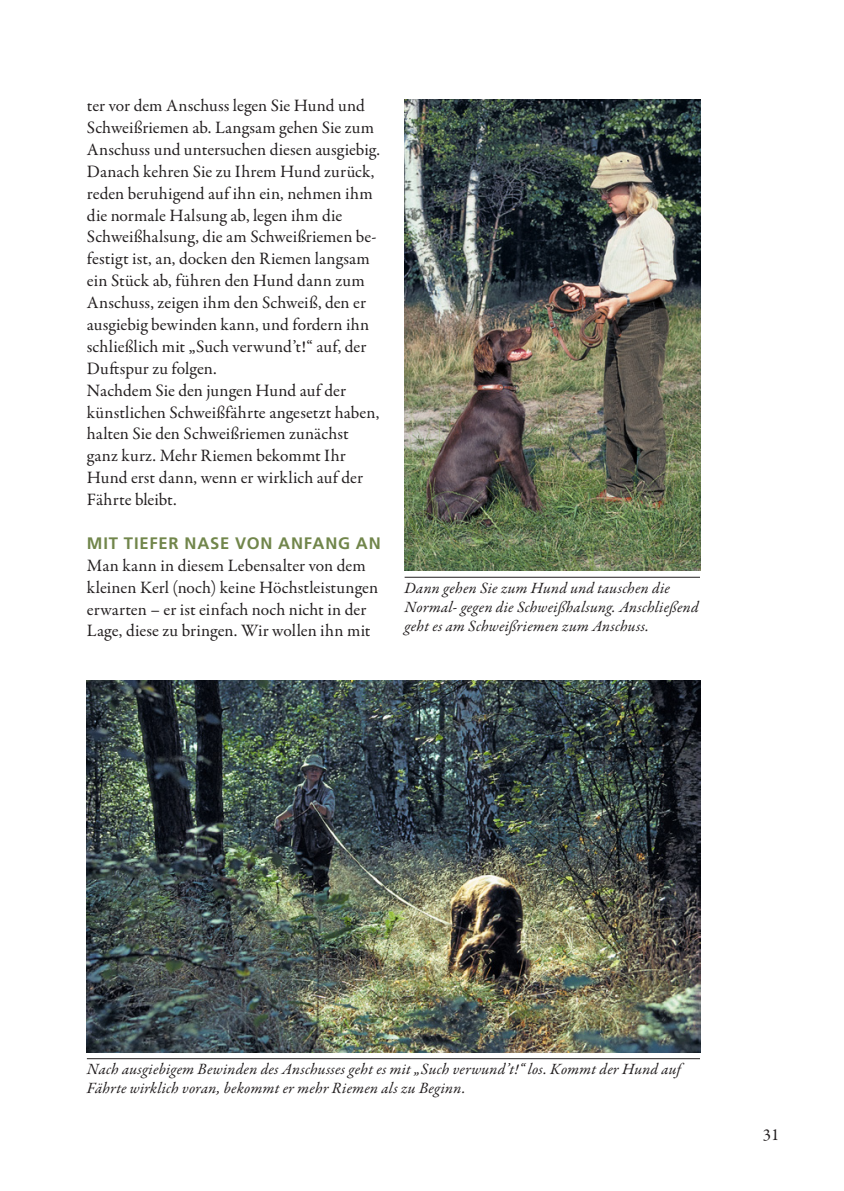
<style>
.page{position:relative;width:844px;height:1191px;background:#fff}
.page>*{position:absolute;margin:0;border:0;box-sizing:border-box;transform-origin:0 0}
.t1{font:17.5px/21.9px "Garamond Premr Pro";letter-spacing:.005em;color:#231f20}
.t2{font:16.8px "Garamond Premr Pro";color:#231f20}
.t3{font:700 16.62px "Frutiger LT Std";letter-spacing:.05em;color:#71864b}
.Bildunterschrift{font:italic 15.75px/19.2px "Garamond Premr Pro";letter-spacing:.015em;color:#231f20}
</style>
<div class="page">
<img style="left:87px;top:680px;width:612px;height:372px">
<hr style="left:87px;top:1058px;width:612px;height:1px;background:#231f20">
<img style="left:404px;top:99px;width:295px;height:472px">
<hr style="left:404px;top:577px;width:295px;height:1px;background:#231f20">
<p class="t1" style="left:87px;top:95px;width:294px">ter vor dem Anschuss legen Sie Hund und<br>Schweißriemen ab. Langsam gehen Sie zum<br>Anschuss und untersuchen diesen ausgiebig.</p>
<p class="t1" style="left:87px;top:161px;width:291px">Danach kehren Sie zu Ihrem Hund zurück, reden beruhigend auf ihn ein, nehmen ihm die normale Halsung ab, legen ihm die Schweißhalsung, die am Schweißriemen be&shy;festigt ist, an, docken den Riemen langsam ein Stück ab, führen den Hund dann zum Anschuss, zeigen ihm den Schweiß, den er ausgiebig bewinden kann, und fordern ihn schließlich mit „Such verwund’t!“ auf, der Duftspur zu folgen.</p>
<p class="t1" style="left:87px;top:379px;width:294px">Nachdem Sie den jungen Hund auf der künstlichen Schweißfährte angesetzt haben, halten Sie den Schweißriemen zunächst ganz kurz. Mehr Riemen bekommt Ihr Hund erst dann, wenn er wirklich auf der Fährte bleibt.</p>
<h4 class="t3" style="left:87px;top:533px;width:295px">MIT TIEFER NASE VON ANFANG AN</h4>
<p class="t1" style="left:87px;top:554px;width:293px">Man kann in diesem Lebensalter von dem kleinen Kerl (noch) keine Höchstleistungen erwarten – er ist einfach noch nicht in der Lage, diese zu bringen. Wir wollen ihn mit</p>
<p class="Bildunterschrift" style="left:404px;top:579px;width:295px">Dann gehen Sie zum Hund und tauschen die<br>Normal- gegen die Schweißhalsung. Anschließend geht es am Schweißriemen zum Anschuss.</p>
<p class="Bildunterschrift" style="left:87px;top:1060px;width:595px">Nach ausgiebigem Bewinden des Anschusses geht es mit „Such verwund’t!“ los. Kommt der Hund auf<br>Fährte wirklich voran, bekommt er mehr Riemen als zu Beginn.</p>
<p class="t2" style="left:762px;top:1124px;width:18px">31</p>
</div>
